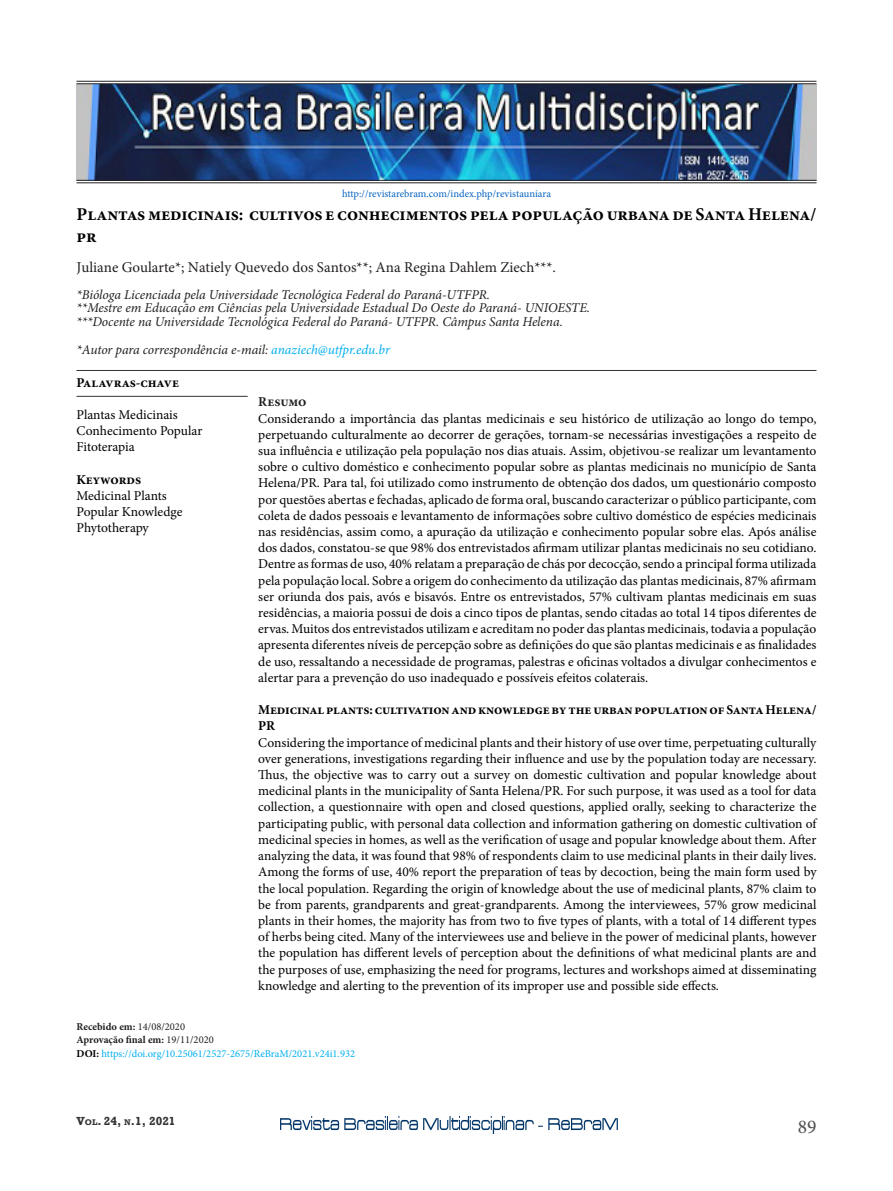
<style>
.page{position:relative;width:893px;height:1191px;background:#fff}
.page>*{position:absolute;margin:0;border:0;box-sizing:border-box;transform-origin:0 0}
.t1{font:19.5px "Minion Pro";color:#4f4f50}
.t2{font:700 18px/21.6px "Minion Pro";letter-spacing:-.005em;color:#000}
.t3{font:15px "Minion Pro";color:#231f20}
.t4{font:13.5px/16.2px "Minion Pro";color:#000}
.t5{font:italic 13.5px/13.5px "Minion Pro";letter-spacing:-.005em;color:#231f20}
.t6{font:700 13.5px/16.2px "Minion Pro";letter-spacing:-.01em;color:#000}
.t7{font:700 13.5px "Minion Pro";letter-spacing:-.005em;color:#231f20}
.t8{font:700 12px "Rockwell";color:#333}
.t9{font:10.5px/13.5px "Minion Pro";color:#00aeef}
.t10{font:10.5px "Minion Pro";letter-spacing:-.005em;color:#0563c1}
.s1{color:#00aeef}
.s2{font-weight:700;color:#231f20}
.s3{color:#231f20}
.s4{font-weight:700;color:#000}
.s5{font-size:8.4px}
</style>
<div class="page">
<img style="left:280px;top:1116px;width:338px;height:17px">
<hr style="left:76px;top:370px;width:740px;height:1px;background:#333">
<hr style="left:76px;top:396px;width:172px;height:1px;background:#333">
<img style="left:77px;top:84px;width:739px;height:96px">
<hr style="left:76px;top:81px;width:740px;height:1px;background:#231f20">
<hr style="left:76px;top:83px;width:740px;height:1px;background:#231f20">
<hr style="left:76px;top:180px;width:740px;height:1px;background:#231f20">
<hr style="left:76px;top:182px;width:740px;height:1px;background:#231f20">
<p class="t10" style="left:342px;top:186px;width:210px">http://revistarebram.com/index.php/revistauniara</p>
<h2 class="t2" style="left:76px;top:203px;width:741px">Plantas medicinais: cultivos e conhecimentos pela população urbana de Santa Helena/ pr</h2>
<p class="t3" style="left:76px;top:257px;width:481px">Juliane Goularte*; Natiely Quevedo dos Santos**; Ana Regina Dahlem Ziech***.</p>
<p class="t5" style="left:76px;top:287px;width:515px">*Bióloga Licenciada pela Universidade Tecnológica Federal do Paraná-UTFPR.<br>**Mestre em Educação em Ciências pela Universidade Estadual Do Oeste do Paraná- UNIOESTE. ***Docente na Universidade Tecnológica Federal do Paraná- UTFPR. Câmpus Santa Helena.</p>
<p class="t5" style="left:76px;top:343px;width:315px">*Autor para correspondência e-mail: <span class="s1">anaziech@utfpr.edu.br</span></p>
<p class="t6" style="left:76px;top:374px;width:104px">Palavras-chave</p>
<p class="t4" style="left:76px;top:406px;width:127px">Plantas Medicinais<br>Conhecimento Popular<br>Fitoterapia</p>
<p class="t6" style="left:76px;top:471px;width:66px">Keywords</p>
<p class="t4" style="left:76px;top:487px;width:108px">Medicinal Plants<br>Popular Knowledge<br>Phytotherapy</p>
<p class="t7" style="left:258px;top:392px;width:50px">Resumo</p>
<p class="t4" style="left:258px;top:410px;width:560px;text-align:justify">Considerando a importância das plantas medicinais e seu histórico de utilização ao longo do tempo, perpetuando culturalmente ao decorrer de gerações, tornam-se necessárias investigações a respeito de sua influência e utilização pela população nos dias atuais. Assim, objetivou-se realizar um levantamento sobre o cultivo doméstico e conhecimento popular sobre as plantas medicinais no município de Santa Helena/PR. Para tal, foi utilizado como instrumento de obtenção dos dados, um questionário composto por questões abertas e fechadas, aplicado de forma oral, buscando caracterizar o público participante, com coleta de dados pessoais e levantamento de informações sobre cultivo doméstico de espécies medicinais nas residências, assim como, a apuração da utilização e conhecimento popular sobre elas. Após análise dos dados, constatou-se que 98% dos entrevistados afirmam utilizar plantas medicinais no seu cotidiano.<br>Dentre as formas de uso, 40% relatam a preparação de chás por decocção, sendo a principal forma utilizada pela população local. Sobre a origem do conhecimento da utilização das plantas medicinais, 87% afirmam ser oriunda dos pais, avós e bisavós. Entre os entrevistados, 57% cultivam plantas medicinais em suas residências, a maioria possui de dois a cinco tipos de plantas, sendo citadas ao total 14 tipos diferentes de ervas. Muitos dos entrevistados utilizam e acreditam no poder das plantas medicinais, todavia a população apresenta diferentes níveis de percepção sobre as definições do que são plantas medicinais e as finalidades de uso, ressaltando a necessidade de programas, palestras e oficinas voltados a divulgar conhecimentos e alertar para a prevenção do uso inadequado e possíveis efeitos colaterais.</p>
<p class="t6" style="left:258px;top:701px;width:560px">Medicinal plants: cultivation and knowledge by the urban population of Santa Helena/<br>PR</p>
<p class="t4" style="left:258px;top:734px;width:560px;text-align:justify">Considering the importance of medicinal plants and their history of use over time, perpetuating culturally over generations, investigations regarding their influence and use by the population today are necessary.<br>Thus, the objective was to carry out a survey on domestic cultivation and popular knowledge about medicinal plants in the municipality of Santa Helena/PR. For such purpose, it was used as a tool for data collection, a questionnaire with open and closed questions, applied orally, seeking to characterize the participating public, with personal data collection and information gathering on domestic cultivation of medicinal species in homes, as well as the verification of usage and popular knowledge about them. After analyzing the data, it was found that 98% of respondents claim to use medicinal plants in their daily lives.<br>Among the forms of use, 40% report the preparation of teas by decoction, being the main form used by the local population. Regarding the origin of knowledge about the use of medicinal plants, 87% claim to be from parents, grandparents and great-grandparents. Among the interviewees, 57% grow medicinal plants in their homes, the majority has from two to five types of plants, with a total of 14 different types of herbs being cited. Many of the interviewees use and believe in the power of medicinal plants, however the population has different levels of perception about the definitions of what medicinal plants are and the purposes of use, emphasizing the need for programs, lectures and workshops aimed at disseminating knowledge and alerting to the prevention of its improper use and possible side effects.</p>
<p class="t9" style="left:76px;top:1019px;width:280px"><span class="s2">Recebido em:</span> <span class="s3">14/08/2020<br></span><span class="s2">Aprovação final em:</span> <span class="s3">19/11/2020<br></span><span class="s4">DOI:</span> https://doi.org/10.25061/2527-2675/ReBraM/2021.v24i1.932</p>
<p class="t8" style="left:76px;top:1113px;width:101px">V<span class="s5">ol</span>. 24, <span class="s5">n</span>.1, 2021</p>
<h1 class="t1" style="left:798px;top:1113px;width:20px">89</h1>
</div>
